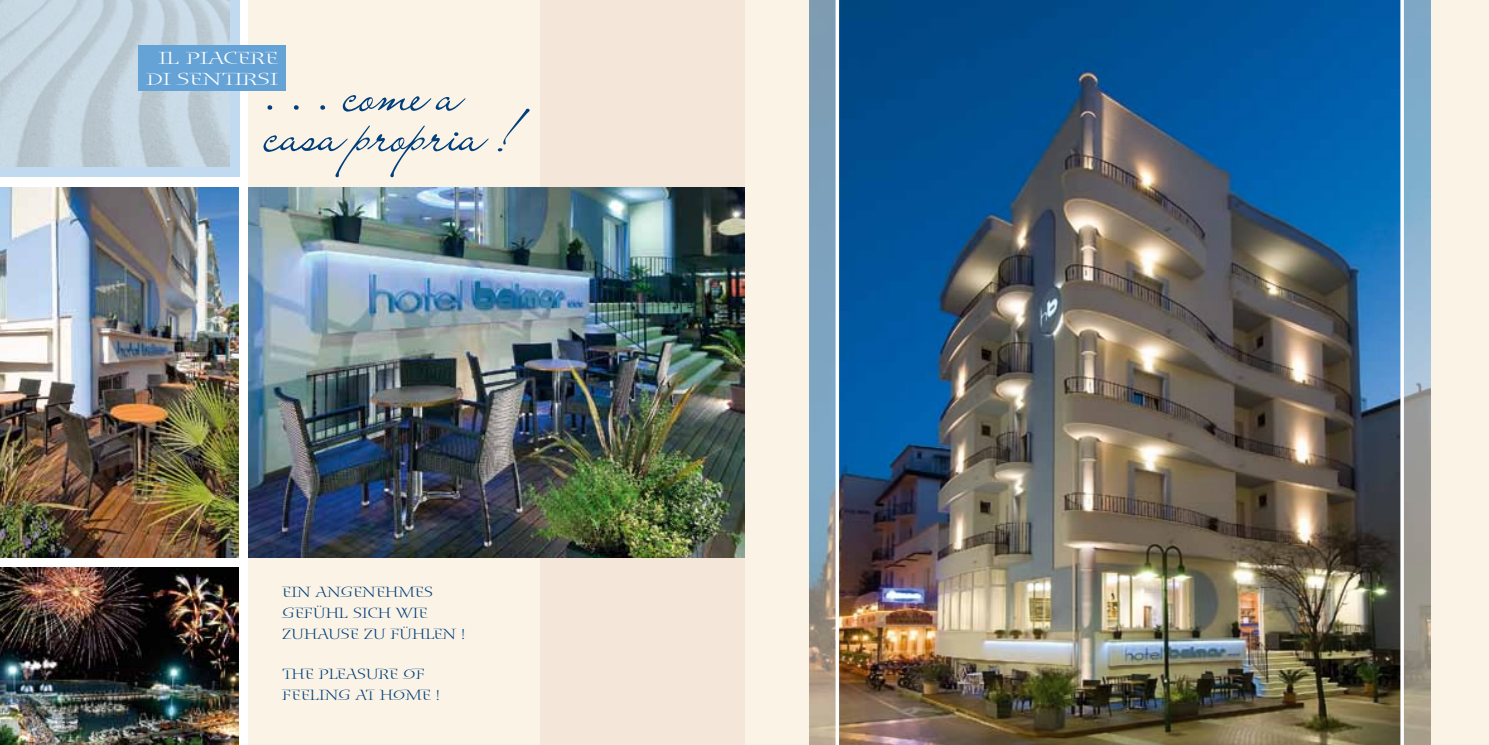
<style>
.page{position:relative;width:1489px;height:745px;background:#fff}
.page>*{position:absolute;margin:0;border:0;box-sizing:border-box;transform-origin:0 0}
.t1{font:63px "Liana";color:#003f7c;scale:.83 1}
.t2{font:16.8px/21px "Blue Island Std";color:#fff;text-align:right;scale:1.31 1}
.t3{font:14.17px/21px "Blue Island Std";color:#003f7c;scale:1.11 1}
.s1{font-size:52.5px}
</style>
<div class="page">
<div style="left:248px;top:0;width:1240px;height:744px;background:#fbf3e5"></div>
<div style="left:540px;top:0;width:204px;height:744px;background:#f4e7da"></div>
<img style="left:809px;top:0;width:621px;height:744px">
<svg style="left:835px;top:0;width:4px;height:744px;fill:#fff"></svg>
<hr style="left:1400px;top:0;width:3px;height:744px;background:#fff">
<img style="left:0;top:187px;width:238px;height:370px">
<img style="left:0;top:567px;width:238px;height:177px">
<div style="left:0;top:0;width:239px;height:177px;background:#c2daef"></div>
<img style="left:248px;top:187px;width:496px;height:370px">
<img style="left:0;top:0;width:229px;height:167px">
<div style="left:138px;top:45px;width:147px;height:45px;background:#65a3d7"></div>
<p class="t2" style="left:146px;top:48px;width:102px">IL PIACERE<br>DI SENTIRSI</p>
<h1 class="t1" style="left:266px;top:50px;width:238px">. . . come a</h1>
<h1 class="t1" style="left:266px;top:90px;width:303px">casa propria <span class="s1">!</span></h1>
<p class="t3" style="left:282px;top:581px;width:166px">EIN ANGENEHMES<br>GEFÜHL SICH WIE<br>ZUHAUSE ZU FÜHLEN !</p>
<p class="t3" style="left:282px;top:663px;width:143px">THE PLEASURE OF<br>FEELING AT HOME !</p>
</div>
